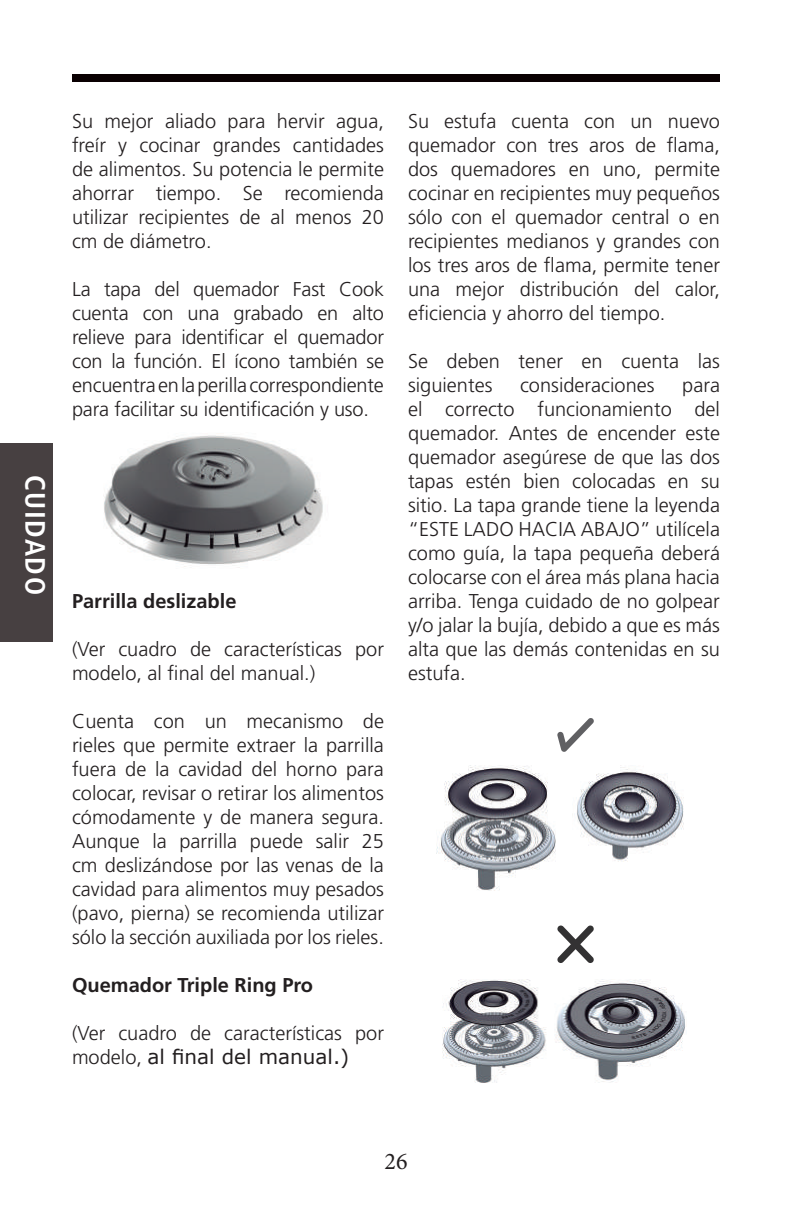
<style>
.page{position:relative;width:792px;height:1224px;background:#fff}
.page>*{position:absolute;margin:0;border:0;box-sizing:border-box;transform-origin:0 0}
.t1{font:700 condensed 28px "Frutiger";letter-spacing:.06em;color:#fff}
.t2{font:24px "Minion Pro";color:#231f20}
.t3{font:300 20px/24px "Frutiger";color:#231f20;text-align:justify}
.t4{font:700 20px "Frutiger";color:#231f20}
.t5{font:20px "Verdana";color:#231f20}
.s1{font-family:"Frutiger";font-weight:300}
</style>
<div class="page">
<div style="left:72px;top:74px;width:648px;height:8px;background:#0a0002"></div>
<div style="left:0;top:443px;width:52px;height:198px;background:#474041"></div>
<img style="left:436px;top:766px;width:248px;height:125px">
<img style="left:443px;top:979px;width:244px;height:104px">
<svg style="left:557px;top:718px;width:37px;height:34px"></svg>
<svg style="left:557px;top:925px;width:37px;height:38px"></svg>
<img style="left:104px;top:435px;width:219px;height:133px">
<h1 class="t1" style="left:52px;top:475px;width:122px;rotate:90deg">CUIDADO</h1>
<p class="t3" style="left:72px;top:109px;width:314px">Su mejor aliado para hervir agua, freír y cocinar grandes cantidades de alimentos. Su potencia le permite ahorrar tiempo. Se recomienda utilizar recipientes de al menos 20 cm de diámetro.</p>
<p class="t3" style="left:72px;top:277px;width:314px">La tapa del quemador Fast Cook cuenta con una grabado en alto relieve para identificar el quemador con la función. El ícono también se encuentra en la perilla correspondiente para facilitar su identificación y uso.</p>
<p class="t4" style="left:72px;top:589px;width:166px">Parrilla deslizable</p>
<p class="t3" style="left:72px;top:637px;width:314px">(Ver cuadro de características por modelo, al final del manual.)</p>
<p class="t3" style="left:72px;top:709px;width:314px">Cuenta con un mecanismo de rieles que permite extraer la parrilla fuera de la cavidad del horno para colocar, revisar o retirar los alimentos cómodamente y de manera segura.<br>Aunque la parrilla puede salir 25 cm deslizándose por las venas de la cavidad para alimentos muy pesados (pavo, pierna) se recomienda utilizar sólo la sección auxiliada por los rieles.</p>
<p class="t4" style="left:72px;top:973px;width:243px">Quemador Triple Ring Pro</p>
<p class="t3" style="left:72px;top:1021px;width:314px">(Ver cuadro de características por</p>
<p class="t5" style="left:72px;top:1043px;width:279px"><span class="s1">modelo,</span> al final del manual.)</p>
<p class="t3" style="left:408px;top:109px;width:314px">Su estufa cuenta con un nuevo quemador con tres aros de flama, dos quemadores en uno, permite cocinar en recipientes muy pequeños sólo con el quemador central o en recipientes medianos y grandes con los tres aros de flama, permite tener una mejor distribución del calor, eficiencia y ahorro del tiempo.</p>
<p class="t3" style="left:408px;top:349px;width:314px">Se deben tener en cuenta las siguientes</p>
<p class="t3" style="left:520px;top:373px;width:136px">consideraciones</p>
<p class="t3" style="left:408px;top:373px;width:314px;text-indent:274px">para el correcto funcionamiento del quemador. Antes de encender este quemador asegúrese de que las dos tapas estén bien colocadas en su sitio. La tapa grande tiene la leyenda “ESTE LADO HACIA ABAJO” utilícela como guía, la tapa pequeña deberá colocarse con el área más plana hacia arriba. Tenga cuidado de no golpear y/o jalar la bujía, debido a que es más alta que las demás contenidas en su estufa.</p>
<p class="t2" style="left:384px;top:1146px;width:25px">26</p>
</div>
